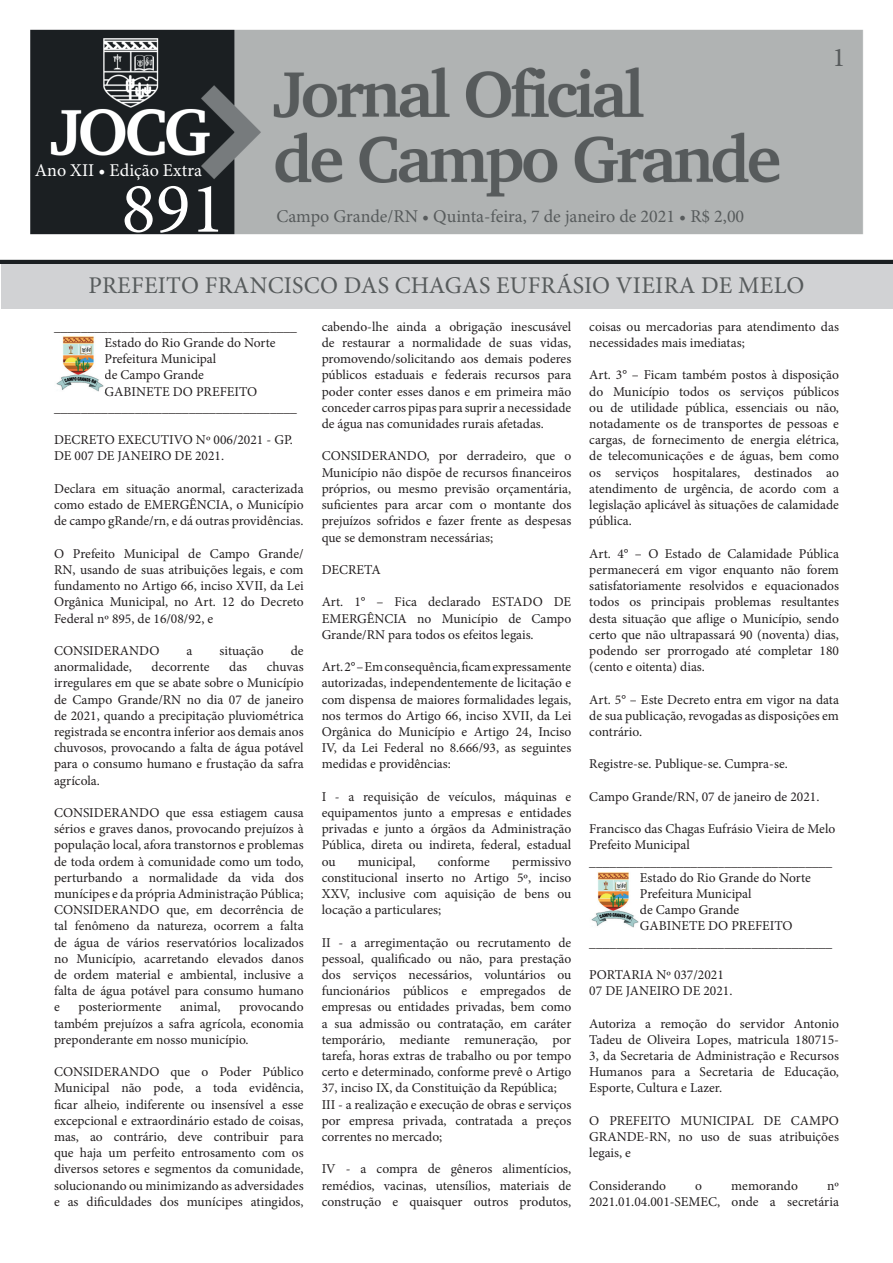
<style>
.page{position:relative;width:893px;height:1263px;background:#fff}
.page>*{position:absolute;margin:0;border:0;box-sizing:border-box;transform-origin:0 0}
.t1{font:72px "Minion Pro";color:#fff}
.t2{font:27px "Minion Pro";color:#575b5c}
.t3{font:24px "Minion Pro";letter-spacing:.01em;color:#575b5c}
.t4{font:18px "Minion Pro";color:#575b5c}
.t5{font:18px "Minion Pro";color:#fff}
.t6{font:13.5px/16.2px "Minion Pro";color:#231f20;text-align:justify}
</style>
<div class="page">
<img style="left:0;top:29px;width:893px;height:235px">
<div style="left:1px;top:264px;width:891px;height:44px;background:#d1d2d4"></div>
<img style="left:56px;top:336px;width:48px;height:56px">
<img style="left:591px;top:872px;width:48px;height:55px">
<h2 class="t2" style="left:832px;top:40px;width:14px">1</h2>
<h3 class="t5" style="left:35px;top:159px;width:169px">Ano XII • Edição Extra</h3>
<h1 class="t1" style="left:121px;top:160px;width:105px">891</h1>
<h3 class="t4" style="left:276px;top:204px;width:469px">Campo Grande/RN • Quinta-feira, 7 de janeiro de 2021 • R$ 2,00</h3>
<h3 class="t3" style="left:88px;top:269px;width:718px">PREFEITO FRANCISCO DAS CHAGAS EUFRÁSIO VIEIRA DE MELO</h3>
<p class="t6" style="left:54px;top:318px;width:244px">____________________________________</p>
<p class="t6" style="left:105px;top:335px;width:172px">Estado do Rio Grande do Norte</p>
<p class="t6" style="left:105px;top:351px;width:113px">Prefeitura Municipal</p>
<p class="t6" style="left:105px;top:367px;width:101px">de Campo Grande</p>
<p class="t6" style="left:105px;top:383px;width:154px">GABINETE DO PREFEITO</p>
<p class="t6" style="left:54px;top:399px;width:244px">____________________________________</p>
<p class="t6" style="left:54px;top:432px;width:240px">DECRETO EXECUTIVO Nº 006/2021 - GP.<br>DE 007 DE JANEIRO DE 2021.</p>
<p class="t6" style="left:54px;top:480px;width:251px">Declara em situação anormal, caracterizada como estado de EMERGÊNCIA, o Município de campo gRande/rn, e dá outras providências.</p>
<p class="t6" style="left:54px;top:545px;width:251px">O Prefeito Municipal de Campo Grande/ RN, usando de suas atribuições legais, e com fundamento no Artigo 66, inciso XVII, da Lei Orgânica Municipal, no Art. 12 do Decreto Federal nº 895, de 16/08/92, e</p>
<p class="t6" style="left:54px;top:642px;width:107px">CONSIDERANDO</p>
<p class="t6" style="left:187px;top:642px;width:7px">a</p>
<p class="t6" style="left:220px;top:642px;width:46px">situação</p>
<p class="t6" style="left:291px;top:642px;width:14px">de</p>
<p class="t6" style="left:54px;top:659px;width:79px">anormalidade,</p>
<p class="t6" style="left:152px;top:659px;width:59px">decorrente</p>
<p class="t6" style="left:229px;top:659px;width:20px">das</p>
<p class="t6" style="left:54px;top:659px;width:251px;text-indent:213px">chuvas irregulares em que se abate sobre o Município de Campo Grande/RN no dia 07 de janeiro de 2021, quando a precipitação pluviométrica registrada se encontra inferior aos demais anos chuvosos, provocando a falta de água potável para o consumo humano e frustação da safra agrícola.</p>
<p class="t6" style="left:54px;top:804px;width:251px">CONSIDERANDO que essa estiagem causa sérios e graves danos, provocando prejuízos à população local, afora transtornos e problemas de toda ordem à comunidade como um todo, perturbando a normalidade da vida dos munícipes e da própria Administração Pública; CONSIDERANDO que, em decorrência de tal fenômeno da natureza, ocorrem a falta de água de vários reservatórios localizados no Município, acarretando elevados danos de ordem material e ambiental, inclusive a falta de água potável para consumo humano e</p>
<p class="t6" style="left:54px;top:999px;width:251px;text-indent:185px">provocando também prejuízos a safra agrícola, economia preponderante em nosso município.</p>
<p class="t6" style="left:54px;top:1064px;width:251px">CONSIDERANDO que o Poder Público Municipal não pode, a toda evidência, ficar alheio, indiferente ou insensível a esse excepcional e extraordinário estado de coisas, mas, ao contrário, deve contribuir para que haja um perfeito entrosamento com os diversos setores e segmentos da comunidade, solucionando ou minimizando as adversidades e as dificuldades dos munícipes atingidos,</p>
<p class="t6" style="left:79px;top:999px;width:84px">posteriormente</p>
<p class="t6" style="left:180px;top:999px;width:42px">animal,</p>
<p class="t6" style="left:322px;top:318px;width:251px">cabendo-lhe ainda a obrigação inescusável de restaurar a normalidade de suas vidas, promovendo/solicitando aos demais poderes públicos estaduais e federais recursos para poder conter esses danos e em primeira mão conceder carros pipas para suprir a necessidade de água nas comunidades rurais afetadas.</p>
<p class="t6" style="left:322px;top:448px;width:251px">CONSIDERANDO, por derradeiro, que o Município não dispõe de recursos financeiros próprios, ou mesmo previsão orçamentária, suficientes para arcar com o montante dos prejuízos sofridos e fazer frente as despesas que se demonstram necessárias;</p>
<p class="t6" style="left:322px;top:561px;width:61px">DECRETA</p>
<p class="t6" style="left:322px;top:594px;width:251px">Art. 1° – Fica declarado ESTADO DE EMERGÊNCIA no Município de Campo Grande/RN para todos os efeitos legais.</p>
<p class="t6" style="left:322px;top:659px;width:251px">Art. 2° – Em consequência, ficam expressamente autorizadas, independentemente de licitação e com dispensa de maiores formalidades legais, nos termos do Artigo 66, inciso XVII, da Lei Orgânica do Município e Artigo 24, Inciso IV, da Lei Federal no 8.666/93, as seguintes medidas e providências:</p>
<p class="t6" style="left:322px;top:788px;width:251px">I - a requisição de veículos, máquinas e equipamentos junto a empresas e entidades privadas e junto a órgãos da Administração Pública, direta ou indireta, federal, estadual ou</p>
<p class="t6" style="left:358px;top:853px;width:59px">municipal,</p>
<p class="t6" style="left:438px;top:853px;width:54px">conforme</p>
<p class="t6" style="left:322px;top:853px;width:251px;text-indent:191px">permissivo constitucional inserto no Artigo 5º, inciso XXV, inclusive com aquisição de bens ou locação a particulares;</p>
<p class="t6" style="left:322px;top:934px;width:251px;text-align:left">II - a arregimentação ou recrutamento de pessoal, qualificado ou não, para prestação dos serviços necessários, voluntários ou funcionários públicos e empregados de empresas ou entidades privadas, bem como a sua admissão ou contratação, em caráter temporário, mediante remuneração, por tarefa, horas extras de trabalho ou por tempo certo e determinado, conforme prevê o Artigo 37, inciso IX, da Constituição da República; III - a realização e execução de obras e serviços por empresa privada, contratada a preços correntes no mercado;</p>
<p class="t6" style="left:322px;top:1161px;width:251px">IV - a compra de gêneros alimentícios, remédios, vacinas, utensílios, materiais de construção e quaisquer outros produtos,</p>
<p class="t6" style="left:589px;top:318px;width:251px">coisas ou mercadorias para atendimento das necessidades mais imediatas;</p>
<p class="t6" style="left:589px;top:367px;width:251px">Art. 3° – Ficam também postos à disposição do Município todos os serviços públicos ou de utilidade pública, essenciais ou não, notadamente os de transportes de pessoas e cargas, de fornecimento de energia elétrica, de telecomunicações e de águas, bem como os serviços hospitalares, destinados ao atendimento de urgência, de acordo com a legislação aplicável às situações de calamidade pública.</p>
<p class="t6" style="left:589px;top:545px;width:251px">Art. 4° – O Estado de Calamidade Pública permanecerá em vigor enquanto não forem satisfatoriamente resolvidos e equacionados todos os principais problemas resultantes desta situação que aflige o Município, sendo certo que não ultrapassará 90 (noventa) dias, podendo ser prorrogado até completar 180 (cento e oitenta) dias.</p>
<p class="t6" style="left:589px;top:691px;width:251px">Art. 5° – Este Decreto entra em vigor na data de sua publicação, revogadas as disposições em contrário.</p>
<p class="t6" style="left:589px;top:756px;width:200px">Registre-se. Publique-se. Cumpra-se.</p>
<p class="t6" style="left:589px;top:788px;width:232px">Campo Grande/RN, 07 de janeiro de 2021.</p>
<p class="t6" style="left:589px;top:821px;width:247px">Francisco das Chagas Eufrásio Vieira de Melo</p>
<p class="t6" style="left:589px;top:837px;width:102px">Prefeito Municipal</p>
<p class="t6" style="left:589px;top:853px;width:244px">____________________________________</p>
<p class="t6" style="left:640px;top:869px;width:172px">Estado do Rio Grande do Norte</p>
<p class="t6" style="left:640px;top:885px;width:113px">Prefeitura Municipal</p>
<p class="t6" style="left:640px;top:902px;width:101px">de Campo Grande</p>
<p class="t6" style="left:640px;top:918px;width:154px">GABINETE DO PREFEITO</p>
<p class="t6" style="left:589px;top:934px;width:244px">____________________________________</p>
<p class="t6" style="left:589px;top:966px;width:145px">PORTARIA Nº 037/2021<br>07 DE JANEIRO DE 2021.</p>
<p class="t6" style="left:589px;top:1015px;width:251px">Autoriza a remoção do servidor Antonio Tadeu de Oliveira Lopes, matricula 180715- 3, da Secretaria de Administração e Recursos Humanos para a Secretaria de Educação, Esporte, Cultura e Lazer.</p>
<p class="t6" style="left:589px;top:1112px;width:251px">O PREFEITO MUNICIPAL DE CAMPO GRANDE-RN, no uso de suas atribuições legais, e</p>
<p class="t6" style="left:589px;top:1177px;width:78px">Considerando</p>
<p class="t6" style="left:695px;top:1177px;width:8px">o</p>
<p class="t6" style="left:731px;top:1177px;width:68px">memorando</p>
<p class="t6" style="left:589px;top:1177px;width:251px;text-align:right">nº<br>2021.01.04.001-SEMEC, onde a secretária</p>
</div>
